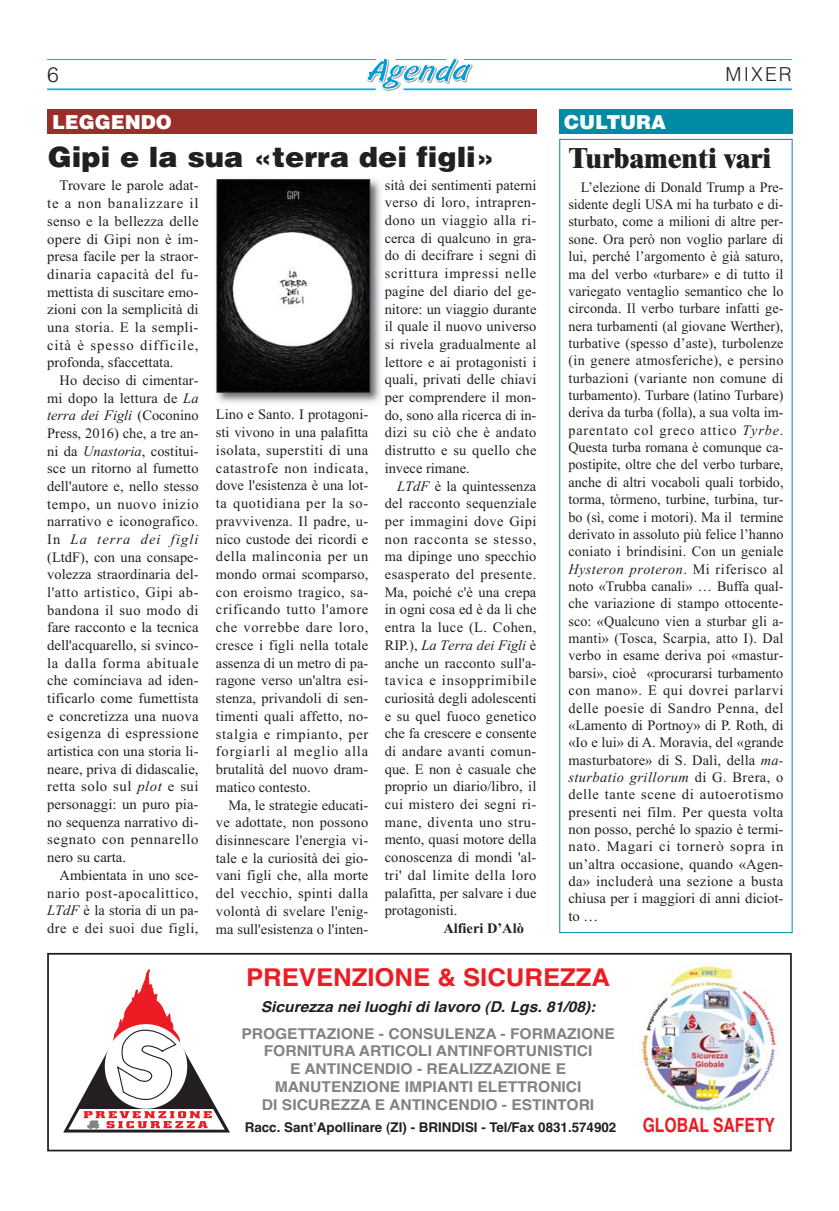
<style>
.page{position:relative;width:839px;height:1211px;background:#fff}
.page>*{position:absolute;margin:0;border:0;box-sizing:border-box;transform-origin:0 0}
.t1{font:900 28px "Helvetica";color:#231f20}
.t2{font:800 28px "Times";color:#231f20}
.t3{font:700 24.5px "Helvetica";color:#ed1c24;scale:1.05 1}
.t4{font:300 21px "Helvetica";color:#231f20}
.t5{font:700 19.6px "Helvetica";color:#ed1c24;scale:.8 1}
.t6{font:900 19.25px "Helvetica";color:#fff}
.t7{font:300 19.25px "Helvetica";letter-spacing:.11em;color:#231f20}
.t8{font:700 14.88px/17.8px "Helvetica";color:#808285;text-align:center;scale:1.05 1}
.t9{font:italic 700 14.88px "Helvetica";color:#231f20;scale:1.05 1}
.t10{font:14.35px/17.7px "Times New Roman";letter-spacing:.015em;color:#231f20;text-align:justify}
.t11{font:700 14.35px "Times New Roman";color:#231f20}
.t12{font:700 13.47px "Helvetica";color:#231f20}
.s1{font-style:italic}
</style>
<div class="page">
<hr style="left:403px;top:88px;width:388px;height:2px;background:#00aeef">
<hr style="left:47px;top:88px;width:328px;height:2px;background:#00aeef">
<hr style="left:464px;top:59px;width:327px;height:1px;background:#00aeef">
<hr style="left:47px;top:59px;width:329px;height:1px;background:#00aeef">
<svg style="left:366px;top:58px;width:106px;height:33px"></svg>
<div style="left:559px;top:109px;width:233px;height:25px;background:#008ba5"></div>
<img style="left:216px;top:179px;width:165px;height:224px">
<img style="left:219px;top:181px;width:149px;height:209px">
<div style="left:217px;top:179px;width:153px;height:213px;border:1px solid #231f20"></div>
<div style="left:47px;top:109px;width:489px;height:25px;background:#9a2e28"></div>
<div style="left:47px;top:952px;width:744px;height:199px;border:2px solid #231f20"></div>
<img style="left:639px;top:965px;width:140px;height:146px">
<svg style="left:63px;top:969px;width:167px;height:163px"></svg>
<h3 class="t4" style="left:47px;top:66px;width:13px">6</h3>
<h3 class="t7" style="left:725px;top:67px;width:68px">MIXER</h3>
<h3 class="t6" style="left:564px;top:115px;width:103px">CULTURA</h3>
<h1 class="t2" style="left:568px;top:148px;width:204px">Turbamenti vari</h1>
<p class="t10" style="left:568px;top:180px;width:216px;text-indent:12px">L’elezione di Donald Trump a Pre&shy;sidente degli USA mi ha turbato e di&shy;sturbato, come a milioni di altre per&shy;sone. Ora però non voglio parlare di lui, perché l’argomento è già saturo, ma del verbo «turbare» e di tutto il variegato ventaglio semantico che lo circonda. Il verbo turbare infatti ge&shy;nera turbamenti (al giovane Werther), turbative (spesso d’aste), turbolenze (in genere atmosferiche), e persino turbazioni (variante non comune di turbamento). Turbare (latino Turbare) deriva da turba (folla), a sua volta im&shy;parentato col greco attico <span class="s1">Tyrbe</span>.<br>Questa turba romana è comunque ca&shy;postipite, oltre che del verbo turbare, anche di altri vocaboli quali torbido, torma, tòrmeno, turbine, turbina, tur&shy;bo (sì, come i motori). Ma il termine derivato in assoluto più felice l’hanno coniato i brindisini. Con un geniale <span class="s1">Hysteron proteron</span>. Mi riferisco al noto «Trubba canali» … Buffa qual&shy;che variazione di stampo ottocente&shy;sco: «Qualcuno vien a sturbar gli a&shy;manti» (Tosca, Scarpia, atto I). Dal verbo in esame deriva poi «mastur&shy;barsi», cioè «procurarsi turbamento con mano». E qui dovrei parlarvi delle poesie di Sandro Penna, del «Lamento di Portnoy» di P. Roth, di «Io e lui» di A. Moravia, del «grande masturbatore» di S. Dalì, della <span class="s1">ma&shy;sturbatio grillorum</span> di G. Brera, o delle tante scene di autoerotismo presenti nei film. Per questa volta non posso, perché lo spazio è termi&shy;nato. Magari ci tornerò sopra in un’altra occasione, quando «Agen&shy;da» includerà una sezione a busta chiusa per i maggiori di anni diciot&shy;to …</p>
<h3 class="t6" style="left:52px;top:115px;width:121px">LEGGENDO</h3>
<h1 class="t1" style="left:48px;top:146px;width:448px">Gipi e la sua «terra dei figli»</h1>
<p class="t10" style="left:384px;top:177px;width:153px">sità dei sentimenti paterni verso di loro, intrapren&shy;dono un viaggio alla ri&shy;cerca di qualcuno in gra&shy;do di decifrare i segni di scrittura impressi nelle pagine del diario del ge&shy;nitore: un viaggio durante il quale il nuovo universo si rivela gradualmente al lettore e ai protagonisti i quali, privati delle chiavi per comprendere il mon&shy;do, sono alla ricerca di in&shy;dizi su ciò che è andato distrutto e su quello che invece rimane.</p>
<p class="t10" style="left:384px;top:478px;width:153px;text-indent:12px"><span class="s1">LTdF</span> è la quintessenza del racconto sequenziale per immagini dove Gipi non racconta se stesso, ma dipinge uno specchio esasperato del presente.<br>Ma, poiché c'è una crepa in ogni cosa ed è da lì che entra la luce (L. Cohen, RIP.), <span class="s1">La Terra dei Figli</span> è anche un racconto sull'a&shy;tavica e insopprimibile curiosità degli adolescenti e su quel fuoco genetico che fa crescere e consente di andare avanti comun&shy;que. E non è casuale che proprio un diario/libro, il cui mistero dei segni ri&shy;mane, diventa uno stru&shy;mento, quasi motore della conoscenza di mondi 'al&shy;tri' dal limite della loro palafitta, per salvare i due protagonisti.</p>
<p class="t11" style="left:443px;top:923px;width:82px">Alfieri D’Alò</p>
<p class="t10" style="left:47px;top:178px;width:153px;text-indent:12px">Trovare le parole adat&shy;te a non banalizzare il senso e la bellezza delle opere di Gipi non è im&shy;presa facile per la straor&shy;dinaria capacità del fu&shy;mettista di suscitare emo&shy;zioni con la semplicità di una storia. E la sempli&shy;cità è spesso difficile, profonda, sfaccettata.</p>
<p class="t10" style="left:47px;top:372px;width:153px;text-indent:12px">Ho deciso di cimentar&shy;mi dopo la lettura de <span class="s1">La terra dei Figli</span> (Coconino Press, 2016) che, a tre an&shy;ni da <span class="s1">Unastoria</span>, costitui&shy;sce un ritorno al fumetto dell'autore e, nello stesso tempo, un nuovo inizio narrativo e iconografico.<br>In <span class="s1">La terra dei figli </span>(LtdF), con una consape&shy;volezza straordinaria del&shy;l'atto artistico, Gipi ab&shy;bandona il suo modo di fare racconto e la tecnica dell'acquarello, si svinco&shy;la dalla forma abituale che cominciava ad iden&shy;tificarlo come fumettista e concretizza una nuova esigenza di espressione artistica con una storia li&shy;neare, priva di didascalie, retta solo sul <span class="s1">plot</span> e sui personaggi: un puro pia&shy;no sequenza narrativo di&shy;segnato con pennarello nero su carta.</p>
<p class="t10" style="left:47px;top:867px;width:153px;text-indent:12px">Ambientata in uno sce&shy;nario post-apocalittico, <span class="s1">LTdF</span> è la storia di un pa&shy;dre e dei suoi due figli,</p>
<p class="t10" style="left:216px;top:407px;width:154px">Lino e Santo. I protagoni&shy;sti vivono in una palafitta isolata, superstiti di una catastrofe non indicata, dove l'esistenza è una lot&shy;ta quotidiana per la so&shy;pravvivenza. Il padre, u&shy;nico custode dei ricordi e della malinconia per un mondo ormai scomparso, con eroismo tragico, sa&shy;crificando tutto l'amore che vorrebbe dare loro, cresce i figli nella totale assenza di un metro di pa&shy;ragone verso un'altra esi&shy;stenza, privandoli di sen&shy;timenti quali affetto, no&shy;stalgia e rimpianto, per forgiarli al meglio alla brutalità del nuovo dram&shy;matico contesto.</p>
<p class="t10" style="left:216px;top:797px;width:154px;text-indent:12px">Ma, le strategie educati&shy;ve adottate, non possono disinnescare l'energia vi&shy;tale e la curiosità dei gio&shy;vani figli che, alla morte del vecchio, spinti dalla volontà di svelare l'enig&shy;ma sull'esistenza o l'inten-</p>
<h2 class="t3" style="left:246px;top:968px;width:348px">PREVENZIONE &amp; SICUREZZA</h2>
<p class="t9" style="left:261px;top:1001px;width:320px">Sicurezza nei luoghi di lavoro (D. Lgs. 81/08):</p>
<p class="t8" style="left:241px;top:1025px;width:357px">PROGETTAZIONE - CONSULENZA - FORMAZIONE FORNITURA ARTICOLI ANTINFORTUNISTICI<br>E ANTINCENDIO - REALIZZAZIONE E MANUTENZIONE IMPIANTI ELETTRONICI<br>DI SICUREZZA E ANTINCENDIO - ESTINTORI</p>
<p class="t12" style="left:245px;top:1122px;width:373px">Racc. Sant’Apollinare (ZI) - BRINDISI - Tel/Fax 0831.574902</p>
<h3 class="t5" style="left:642px;top:1118px;width:167px">GLOBAL SAFETY</h3>
</div>
